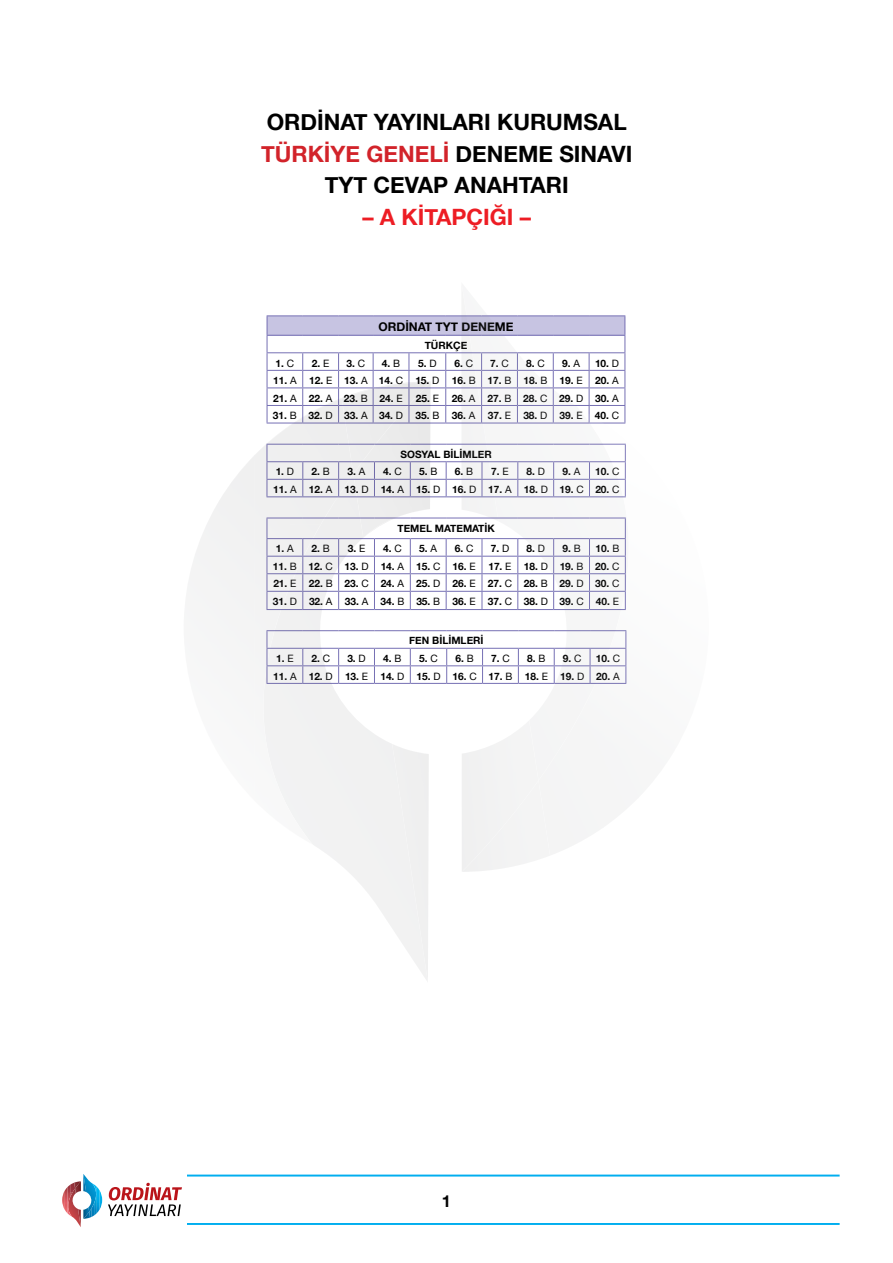
<style>
.page{position:relative;width:893px;height:1263px;background:#fff}
.page>*{position:absolute;margin:0;border:0;box-sizing:border-box;transform-origin:0 0}
.t1{font:700 22.5px/31.5px "Helvetica Neue";color:#000;text-align:center}
.t2{font:700 22.5px "Helvetica Neue";color:#ed1d24}
.t3{font:700 16.5px "Helvetica Neue";color:#000}
.t4{font:700 12px "Helvetica Neue";color:#000}
.t5{font:700 10.2px "Helvetica Neue";color:#000}
.s1{color:#d2232a}
.s2{font-weight:400}
</style>
<div class="page">
<hr style="left:54px;top:1223px;width:786px;height:2px;background:#00aeef">
<hr style="left:54px;top:1174px;width:786px;height:2px;background:#00aeef">
<hr style="left:267px;top:315px;width:36px;height:1px;background:#7670b4">
<hr style="left:303px;top:315px;width:36px;height:1px;background:#7670b4">
<hr style="left:339px;top:315px;width:34px;height:1px;background:#7670b4">
<hr style="left:373px;top:315px;width:36px;height:1px;background:#7670b4">
<hr style="left:409px;top:315px;width:37px;height:1px;background:#7670b4">
<hr style="left:446px;top:315px;width:36px;height:1px;background:#7670b4">
<hr style="left:409px;top:423px;width:37px;height:1px;background:#7670b4">
<hr style="left:446px;top:423px;width:36px;height:1px;background:#7670b4">
<hr style="left:410px;top:444px;width:36px;height:1px;background:#7670b4">
<hr style="left:446px;top:444px;width:36px;height:1px;background:#7670b4">
<svg style="left:431px;top:461px;width:30px;height:35px"></svg>
<hr style="left:410px;top:496px;width:36px;height:1px;background:#7670b4">
<hr style="left:446px;top:496px;width:36px;height:1px;background:#7670b4">
<hr style="left:410px;top:609px;width:36px;height:1px;background:#7670b4">
<hr style="left:446px;top:609px;width:36px;height:1px;background:#7670b4">
<hr style="left:410px;top:630px;width:37px;height:1px;background:#7670b4">
<hr style="left:447px;top:630px;width:36px;height:1px;background:#7670b4">
<hr style="left:410px;top:648px;width:37px;height:1px;background:#7670b4">
<hr style="left:447px;top:648px;width:36px;height:1px;background:#7670b4">
<hr style="left:410px;top:665px;width:37px;height:1px;background:#7670b4">
<hr style="left:447px;top:665px;width:36px;height:1px;background:#7670b4">
<svg style="left:446px;top:649px;width:1px;height:34px"></svg>
<hr style="left:410px;top:683px;width:37px;height:1px;background:#7670b4">
<hr style="left:447px;top:683px;width:36px;height:1px;background:#7670b4">
<svg style="left:461px;top:315px;width:165px;height:420px"></svg>
<img style="left:529px;top:720px;width:9px;height:60px">
<img style="left:461px;top:292px;width:37px;height:217px">
<svg style="left:267px;top:316px;width:358px;height:107px"></svg>
<img style="left:577px;top:407px;width:49px;height:72px">
<img style="left:603px;top:478px;width:24px;height:257px">
<img style="left:568px;top:664px;width:36px;height:183px">
<svg style="left:462px;top:720px;width:67px;height:60px"></svg>
<div style="left:462px;top:780px;width:88px;height:92px;background:#f3f3f3"></div>
<svg style="left:266px;top:381px;width:165px;height:546px"></svg>
<img style="left:281px;top:824px;width:34px;height:23px">
<img style="left:289px;top:392px;width:64px;height:117px">
<img style="left:255px;top:425px;width:35px;height:406px">
<img style="left:289px;top:810px;width:24px;height:35px">
<svg style="left:267px;top:509px;width:359px;height:100px"></svg>
<img style="left:353px;top:474px;width:77px;height:64px">
<img style="left:342px;top:382px;width:88px;height:92px">
<img style="left:392px;top:744px;width:37px;height:236px">
<div style="left:55px;top:1171px;width:132px;height:57px;background:#fff"></div>
<svg style="left:108px;top:1183px;width:74px;height:33px"></svg>
<svg style="left:62px;top:1174px;width:40px;height:49px"></svg>
<img style="left:78px;top:1209px;width:3px;height:18px">
<h1 class="t1" style="left:261px;top:107px;width:373px">ORDİNAT YAYINLARI KURUMSAL<br><span class="s1">TÜRKİYE GENELİ</span> DENEME SINAVI<br>TYT CEVAP ANAHTARI</h1>
<h1 class="t2" style="left:362px;top:199px;width:170px">– A KİTAPÇIĞI –</h1>
<p class="t4" style="left:378px;top:318px;width:137px">ORDİNAT TYT DENEME</p>
<p class="t5" style="left:425px;top:337px;width:44px">TÜRKÇE</p>
<p class="t5" style="left:276px;top:355px;width:20px">1. <span class="s2">C</span></p>
<p class="t5" style="left:312px;top:355px;width:19px">2. <span class="s2">E</span></p>
<p class="t5" style="left:347px;top:355px;width:20px">3. <span class="s2">C</span></p>
<p class="t5" style="left:382px;top:355px;width:20px">4. <span class="s2">B</span></p>
<p class="t5" style="left:418px;top:355px;width:20px">5. <span class="s2">D</span></p>
<p class="t5" style="left:454px;top:355px;width:20px">6. <span class="s2">C</span></p>
<p class="t5" style="left:490px;top:355px;width:20px">7. <span class="s2">C</span></p>
<p class="t5" style="left:526px;top:355px;width:20px">8. <span class="s2">C</span></p>
<p class="t5" style="left:562px;top:355px;width:19px">9. <span class="s2">A</span></p>
<p class="t5" style="left:595px;top:355px;width:26px">10. <span class="s2">D</span></p>
<p class="t5" style="left:273px;top:372px;width:347px">11. <span class="s2">A</span> 12. <span class="s2">E</span> 13. <span class="s2">A</span> 14. <span class="s2">C</span> 15. <span class="s2">D</span> 16. <span class="s2">B</span> 17. <span class="s2">B</span> 18. <span class="s2">B</span> 19. <span class="s2">E</span> 20. <span class="s2">A</span></p>
<p class="t5" style="left:273px;top:390px;width:131px">21. <span class="s2">A</span> 22. <span class="s2">A</span> 23. <span class="s2">B</span> 24. <span class="s2">E</span></p>
<p class="t5" style="left:416px;top:390px;width:25px">25. <span class="s2">E</span></p>
<p class="t5" style="left:452px;top:390px;width:168px">26. <span class="s2">A</span> 27. <span class="s2">B</span> 28. <span class="s2">C</span> 29. <span class="s2">D</span> 30. <span class="s2">A</span></p>
<p class="t5" style="left:273px;top:408px;width:348px">31. <span class="s2">B</span> 32. <span class="s2">D</span> 33. <span class="s2">A</span> 34. <span class="s2">D</span> 35. <span class="s2">B</span> 36. <span class="s2">A</span> 37. <span class="s2">E</span> 38. <span class="s2">D</span> 39. <span class="s2">E</span> 40. <span class="s2">C</span></p>
<p class="t5" style="left:401px;top:446px;width:93px">SOSYAL BİLİMLER</p>
<p class="t5" style="left:276px;top:464px;width:20px">1. <span class="s2">D</span></p>
<p class="t5" style="left:312px;top:464px;width:20px">2. <span class="s2">B</span></p>
<p class="t5" style="left:348px;top:464px;width:19px">3. <span class="s2">A</span></p>
<p class="t5" style="left:383px;top:464px;width:20px">4. <span class="s2">C</span></p>
<p class="t5" style="left:419px;top:464px;width:20px">5. <span class="s2">B</span></p>
<p class="t5" style="left:455px;top:464px;width:20px">6. <span class="s2">B</span></p>
<p class="t5" style="left:491px;top:464px;width:19px">7. <span class="s2">E</span></p>
<p class="t5" style="left:526px;top:464px;width:20px">8. <span class="s2">D</span></p>
<p class="t5" style="left:563px;top:464px;width:19px">9. <span class="s2">A</span></p>
<p class="t5" style="left:595px;top:464px;width:26px">10. <span class="s2">C</span></p>
<p class="t5" style="left:273px;top:481px;width:348px">11. <span class="s2">A</span> 12. <span class="s2">A</span> 13. <span class="s2">D</span> 14. <span class="s2">A</span> 15. <span class="s2">D</span> 16. <span class="s2">D</span> 17. <span class="s2">A</span> 18. <span class="s2">D</span> 19. <span class="s2">C</span> 20. <span class="s2">C</span></p>
<p class="t5" style="left:397px;top:520px;width:99px">TEMEL MATEMATİK</p>
<p class="t5" style="left:276px;top:541px;width:19px">1. <span class="s2">A</span></p>
<p class="t5" style="left:312px;top:541px;width:20px">2. <span class="s2">B</span></p>
<p class="t5" style="left:348px;top:541px;width:19px">3. <span class="s2">E</span></p>
<p class="t5" style="left:383px;top:541px;width:20px">4. <span class="s2">C</span></p>
<p class="t5" style="left:419px;top:541px;width:19px">5. <span class="s2">A</span></p>
<p class="t5" style="left:455px;top:541px;width:20px">6. <span class="s2">C</span></p>
<p class="t5" style="left:491px;top:541px;width:20px">7. <span class="s2">D</span></p>
<p class="t5" style="left:526px;top:541px;width:20px">8. <span class="s2">D</span></p>
<p class="t5" style="left:562px;top:541px;width:20px">9. <span class="s2">B</span></p>
<p class="t5" style="left:595px;top:541px;width:25px">10. <span class="s2">B</span></p>
<p class="t5" style="left:273px;top:558px;width:204px">11. <span class="s2">B</span> 12. <span class="s2">C</span> 13. <span class="s2">D</span> 14. <span class="s2">A</span> 15. <span class="s2">C</span> 16. <span class="s2">E</span></p>
<p class="t5" style="left:488px;top:558px;width:133px">17. <span class="s2">E</span> 18. <span class="s2">D</span> 19. <span class="s2">B</span> 20. <span class="s2">C</span></p>
<p class="t5" style="left:273px;top:576px;width:348px">21. <span class="s2">E</span> 22. <span class="s2">B</span> 23. <span class="s2">C</span> 24. <span class="s2">A</span> 25. <span class="s2">D</span> 26. <span class="s2">E</span> 27. <span class="s2">C</span> 28. <span class="s2">B</span> 29. <span class="s2">D</span> 30. <span class="s2">C</span></p>
<p class="t5" style="left:273px;top:593px;width:348px">31. <span class="s2">D</span> 32. <span class="s2">A</span> 33. <span class="s2">A</span> 34. <span class="s2">B</span> 35. <span class="s2">B</span> 36. <span class="s2">E</span> 37. <span class="s2">C</span> 38. <span class="s2">D</span> 39. <span class="s2">C</span> 40. <span class="s2">E</span></p>
<p class="t5" style="left:409px;top:633px;width:76px">FEN BİLİMLERİ</p>
<p class="t5" style="left:276px;top:650px;width:19px">1. <span class="s2">E</span></p>
<p class="t5" style="left:311px;top:650px;width:20px">2. <span class="s2">C</span></p>
<p class="t5" style="left:347px;top:650px;width:20px">3. <span class="s2">D</span></p>
<p class="t5" style="left:383px;top:650px;width:20px">4. <span class="s2">B</span></p>
<p class="t5" style="left:419px;top:650px;width:20px">5. <span class="s2">C</span></p>
<p class="t5" style="left:455px;top:650px;width:20px">6. <span class="s2">B</span></p>
<p class="t5" style="left:491px;top:650px;width:20px">7. <span class="s2">C</span></p>
<p class="t5" style="left:527px;top:650px;width:20px">8. <span class="s2">B</span></p>
<p class="t5" style="left:563px;top:650px;width:20px">9. <span class="s2">C</span></p>
<p class="t5" style="left:596px;top:650px;width:26px">10. <span class="s2">C</span></p>
<p class="t5" style="left:273px;top:668px;width:348px">11. <span class="s2">A</span> 12. <span class="s2">D</span> 13. <span class="s2">E</span> 14. <span class="s2">D</span> 15. <span class="s2">D</span> 16. <span class="s2">C</span> 17. <span class="s2">B</span> 18. <span class="s2">E</span> 19. <span class="s2">D</span> 20. <span class="s2">A</span></p>
<h2 class="t3" style="left:442px;top:1188px;width:11px">1</h2>
</div>
